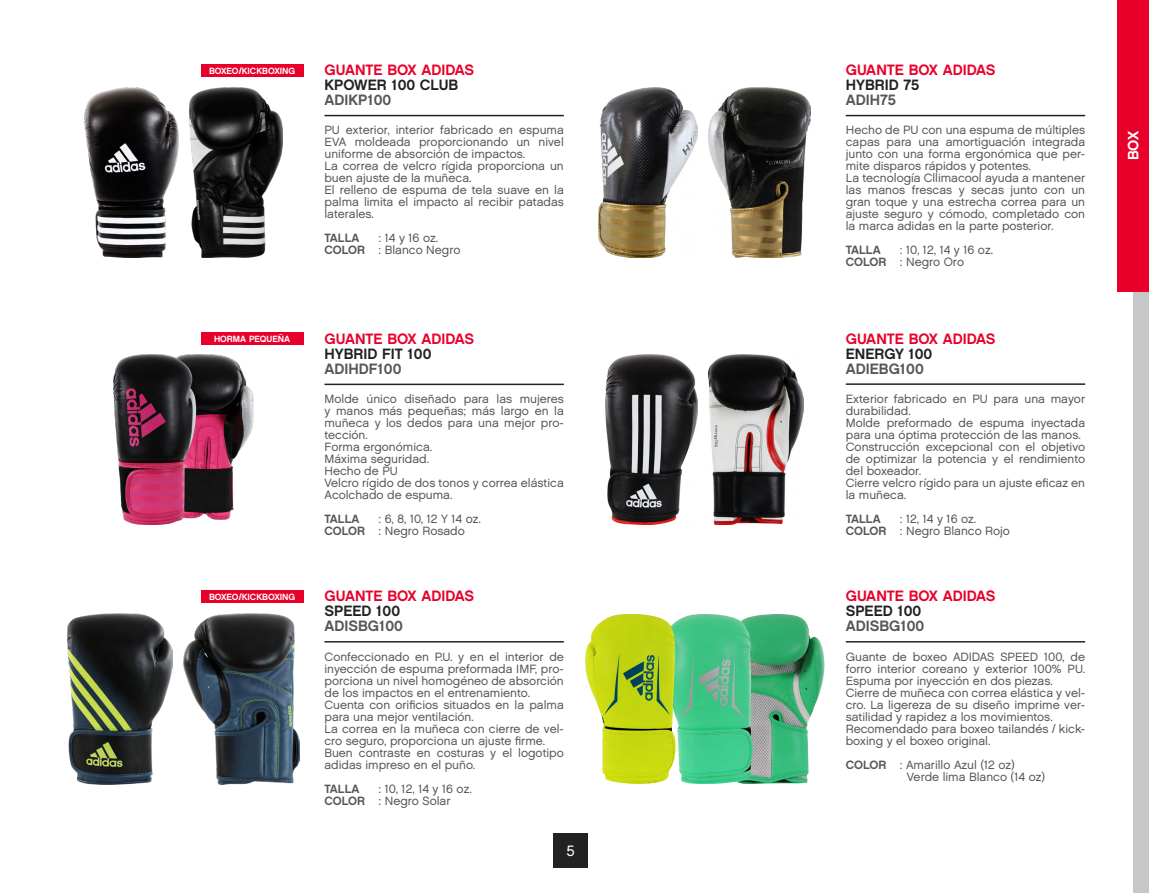
<style>
.page{position:relative;width:1149px;height:893px;background:#fff}
.page>*{position:absolute;margin:0;border:0;box-sizing:border-box;transform-origin:0 0}
.t1{font:15px "Chalet New York Nineteen Sixty";color:#e8002a}
.t2{font:15px "Chalet New York Nineteen Sixty";color:#212223}
.t3{font:15px "Chalet New York Nineteen Sixty";color:#575756}
.t4{font:15px "Chalet New York Nineteen Sixty";color:#fff}
.t5{font:15px "Chalet London Nineteen Sixty";color:#fff}
.t6{font:12px/12px "Chalet London Nineteen Sixty";color:#575756}
.t7{font:12px "Chalet New York Nineteen Sixty";color:#575756}
.t8{font:9px "Chalet New York Nineteen Sixty";color:#fff}
.s1{font-family:"Chalet New York Nineteen Sixty"}
</style>
<div class="page">
<div style="left:1132px;top:0;width:16px;height:893px;background:#c5c7c8"></div>
<div style="left:553px;top:833px;width:34px;height:34px;background:#212223"></div>
<div style="left:1116px;top:0;width:32px;height:291px;background:#e8002a"></div>
<hr style="left:324px;top:115px;width:239px;height:1px;background:#212223">
<img style="left:85px;top:88px;width:93px;height:170px">
<img style="left:189px;top:88px;width:93px;height:170px">
<hr style="left:845px;top:115px;width:239px;height:1px;background:#212223">
<img style="left:598px;top:88px;width:99px;height:170px">
<img style="left:708px;top:88px;width:102px;height:170px">
<hr style="left:324px;top:384px;width:239px;height:1px;background:#212223">
<hr style="left:324px;top:641px;width:239px;height:2px;background:#212223">
<hr style="left:845px;top:641px;width:239px;height:2px;background:#212223">
<hr style="left:845px;top:383px;width:239px;height:2px;background:#212223">
<img style="left:113px;top:355px;width:141px;height:170px">
<img style="left:605px;top:355px;width:92px;height:170px">
<img style="left:708px;top:355px;width:95px;height:170px">
<img style="left:68px;top:614px;width:104px;height:170px">
<img style="left:183px;top:614px;width:116px;height:170px">
<img style="left:752px;top:614px;width:72px;height:170px">
<img style="left:675px;top:614px;width:77px;height:170px">
<img style="left:585px;top:614px;width:90px;height:170px">
<div style="left:201px;top:64px;width:102px;height:13px;background:#e8002a"></div>
<div style="left:201px;top:590px;width:102px;height:13px;background:#e8002a"></div>
<div style="left:201px;top:333px;width:102px;height:12px;background:#e8002a"></div>
<p class="t8" style="left:209px;top:65px;width:88px">BOXEO/KICKBOXING</p>
<p class="t1" style="left:324px;top:61px;width:151px">GUANTE BOX ADIDAS</p>
<p class="t2" style="left:324px;top:76px;width:135px">KPOWER 100 CLUB</p>
<p class="t3" style="left:324px;top:91px;width:68px">ADIKP100</p>
<p class="t6" style="left:324px;top:124px;width:241px">PU exterior, interior fabricado en espuma EVA moldeada proporcionando un nivel uniforme de absorción de impactos.<br>La correa de velcro rígida proporciona un buen ajuste de la muñeca.<br>El relleno de espuma de tela suave en la palma limita el impacto al recibir patadas laterales.</p>
<p class="t7" style="left:324px;top:231px;width:37px">TALLA</p>
<p class="t6" style="left:324px;top:232px;width:137px;text-indent:54px">: 14 y 16 oz.<br><span class="s1">COLOR</span> : Blanco Negro</p>
<p class="t1" style="left:845px;top:61px;width:151px">GUANTE BOX ADIDAS</p>
<p class="t2" style="left:845px;top:76px;width:75px">HYBRID 75</p>
<p class="t3" style="left:845px;top:91px;width:52px">ADIH75</p>
<p class="t6" style="left:845px;top:124px;width:241px">Hecho de PU con una espuma de múltiples capas para una amortiguación integrada junto con una forma ergonómica que per&shy;mite disparos rápidos y potentes.<br>La tecnología Cllimacool ayuda a mantener las manos frescas y secas junto con un gran toque y una estrecha correa para un ajuste seguro y cómodo, completado con la marca adidas en la parte posterior.</p>
<p class="t7" style="left:845px;top:243px;width:37px">TALLA</p>
<p class="t6" style="left:845px;top:244px;width:149px;text-indent:54px">: 10, 12, 14 y 16 oz.<br><span class="s1">COLOR</span> : Negro Oro</p>
<p class="t4" style="left:1123px;top:160px;width:31px;rotate:-90deg">BOX</p>
<p class="t8" style="left:214px;top:334px;width:78px">HORMA PEQUEÑA</p>
<p class="t1" style="left:324px;top:329px;width:151px">GUANTE BOX ADIDAS</p>
<p class="t2" style="left:324px;top:344px;width:108px">HYBRID FIT 100</p>
<p class="t3" style="left:324px;top:359px;width:78px">ADIHDF100</p>
<p class="t6" style="left:324px;top:393px;width:241px">Molde único diseñado para las mujeres y manos más pequeñas; más largo en la muñeca y los dedos para una mejor pro&shy;tección.<br>Forma ergonómica.<br>Máxima seguridad.<br>Hecho de PU<br>Velcro rígido de dos tonos y correa elástica<br>Acolchado de espuma.</p>
<p class="t7" style="left:324px;top:512px;width:37px">TALLA</p>
<p class="t6" style="left:324px;top:513px;width:158px;text-indent:54px">: 6, 8, 10, 12 Y 14 oz.<br><span class="s1">COLOR</span> : Negro Rosado</p>
<p class="t1" style="left:845px;top:329px;width:151px">GUANTE BOX ADIDAS</p>
<p class="t2" style="left:845px;top:344px;width:88px">ENERGY 100</p>
<p class="t3" style="left:845px;top:359px;width:79px">ADIEBG100</p>
<p class="t6" style="left:845px;top:393px;width:241px">Exterior fabricado en PU para una mayor durabilidad.<br>Molde preformado de espuma inyectada para una óptima protección de las manos.<br>Construcción excepcional con el objetivo de optimizar la potencia y el rendimiento del boxeador.<br>Cierre velcro rígido para un ajuste eficaz en la muñeca.</p>
<p class="t7" style="left:845px;top:512px;width:37px">TALLA</p>
<p class="t6" style="left:845px;top:513px;width:166px;text-indent:54px">: 12, 14 y 16 oz.<br><span class="s1">COLOR</span> : Negro Blanco Rojo</p>
<p class="t8" style="left:209px;top:591px;width:88px">BOXEO/KICKBOXING</p>
<p class="t1" style="left:324px;top:587px;width:151px">GUANTE BOX ADIDAS</p>
<p class="t2" style="left:324px;top:602px;width:77px">SPEED 100</p>
<p class="t3" style="left:324px;top:617px;width:80px">ADISBG100</p>
<p class="t6" style="left:324px;top:650px;width:241px">Confeccionado en P.U. y en el interior de inyección de espuma preformada IMF, pro&shy;porciona un nivel homogéneo de absorción de los impactos en el entrenamiento.<br>Cuenta con orificios situados en la palma para una mejor ventilación.<br>La correa en la muñeca con cierre de vel&shy;cro seguro, proporciona un ajuste firme.<br>Buen contraste en costuras y el logotipo adidas impreso en el puño.</p>
<p class="t7" style="left:324px;top:781px;width:37px">TALLA</p>
<p class="t6" style="left:324px;top:782px;width:149px;text-indent:54px">: 10, 12, 14 y 16 oz.<br><span class="s1">COLOR</span> : Negro Solar</p>
<p class="t1" style="left:845px;top:587px;width:151px">GUANTE BOX ADIDAS</p>
<p class="t2" style="left:845px;top:602px;width:77px">SPEED 100</p>
<p class="t3" style="left:845px;top:617px;width:80px">ADISBG100</p>
<p class="t6" style="left:845px;top:650px;width:241px">Guante de boxeo ADIDAS SPEED 100, de forro interior coreano y exterior 100% PU.<br>Espuma por inyección en dos piezas.<br>Cierre de muñeca con correa elástica y vel&shy;cro. La ligereza de su diseño imprime ver&shy;satilidad y rapidez a los movimientos.<br>Recomendado para boxeo tailandés / kick&shy;boxing y el boxeo original.</p>
<p class="t6" style="left:906px;top:758px;width:140px;text-indent:-61px"><span class="s1">COLOR</span> : Amarillo Azul (12 oz)<br>Verde lima Blanco (14 oz)</p>
<p class="t5" style="left:566px;top:842px;width:10px">5</p>
</div>
